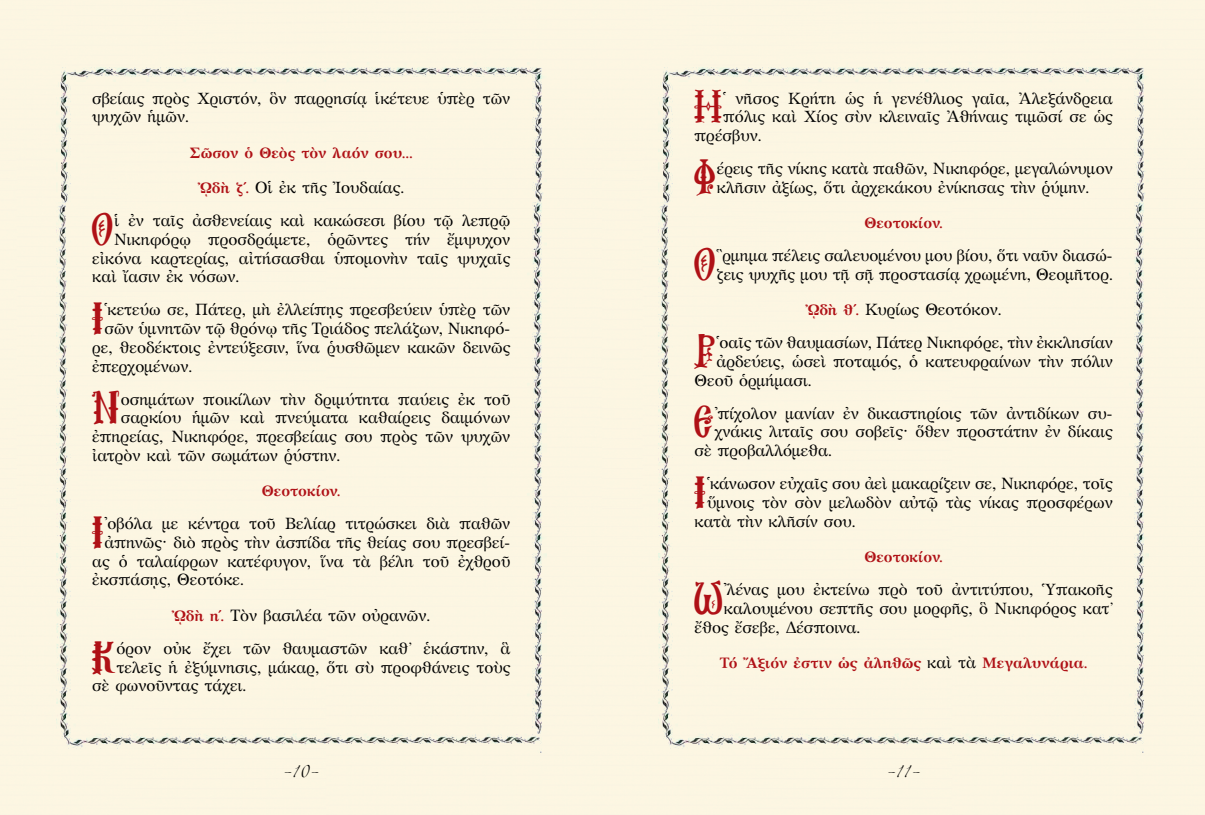
<style>
.page{position:relative;width:1205px;height:815px;background:#fff}
.page>*{position:absolute;margin:0;border:0;box-sizing:border-box;transform-origin:0 0}
.t1{font:43.12px "Mg Agia Sofia UC Normal";color:#af1116}
.t2{font:17.5px "CF Vivace";color:#000}
.t3{font:16.25px/18.8px "GFS Artemisia";color:#000}
.t4{font:700 15px "GFS Artemisia";color:#af1116}
.s1{font-weight:700;font-size:15px;color:#af1116}
.s2{font-weight:400;font-size:16.25px;color:#000}
</style>
<div class="page">
<div style="left:56px;top:63px;width:490px;height:689px;background:#fcf6e2"></div>
<div style="left:659px;top:63px;width:489px;height:689px;background:#fcf6e2"></div>
<p class="t3" style="left:92px;top:88px;width:420px">σβείαις πρὸς Χριστόν, ὃν παρρησίᾳ ἱκέτευε ὑπὲρ τῶν ψυχῶν ἡμῶν.</p>
<p class="t4" style="left:190px;top:140px;width:225px">Σῶσον ὁ Θεὸς τὸν λαόν σου...</p>
<p class="t3" style="left:198px;top:178px;width:208px"><span class="s1">ᾨδὴ ζ΄.</span> Οἱ ἐκ τῆς Ἰουδαίας.</p>
<h1 class="t1" style="left:92px;top:210px;width:24px">Ο</h1>
<p class="t3" style="left:114px;top:210px;width:398px">ἱ ἐν ταῖς ἀσθενείαις καὶ κακώσεσι βίου τῷ λεπρῷ</p>
<p class="t3" style="left:114px;top:229px;width:398px">Νικηφόρῳ προσδράμετε, ὁρῶντες τήν ἔμψυχον</p>
<p class="t3" style="left:92px;top:248px;width:420px">εἰκόνα καρτερίας, αἰτήσασθαι ὑπομονὴν ταῖς ψυχαῖς</p>
<p class="t3" style="left:92px;top:267px;width:149px">καὶ ἴασιν ἐκ νόσων.</p>
<h1 class="t1" style="left:92px;top:300px;width:14px">Ι</h1>
<p class="t3" style="left:105px;top:300px;width:407px">῾κετεύω σε, Πάτερ, μὴ ἐλλείπῃς πρεσβεύειν ὑπὲρ τῶν</p>
<p class="t3" style="left:105px;top:318px;width:407px">σῶν ὑμνητῶν τῷ θρόνῳ τῆς Τριάδος πελάζων, Νικηφό-</p>
<p class="t3" style="left:92px;top:337px;width:420px">ρε, θεοδέκτοις ἐντεύξεσιν, ἵνα ῥυσθῶμεν κακῶν δεινῶς</p>
<p class="t3" style="left:92px;top:356px;width:102px">ἐπερχομένων.</p>
<h1 class="t1" style="left:92px;top:389px;width:30px">Ν</h1>
<p class="t3" style="left:121px;top:389px;width:391px">οσημάτων ποικίλων τὴν δριμύτητα παύεις ἐκ τοῦ</p>
<p class="t3" style="left:121px;top:408px;width:391px">σαρκίου ἡμῶν καὶ πνεύματα καθαίρεις δαιμόνων</p>
<p class="t3" style="left:92px;top:426px;width:420px">ἐπηρείας, Νικηφόρε, πρεσβείαις σου πρὸς τῶν ψυχῶν</p>
<p class="t3" style="left:92px;top:445px;width:250px">ἰατρὸν καὶ τῶν σωμάτων ῥύστην.</p>
<p class="t4" style="left:262px;top:479px;width:80px">Θεοτοκίον.</p>
<h1 class="t1" style="left:92px;top:513px;width:14px">Ι</h1>
<p class="t3" style="left:105px;top:513px;width:407px">᾿οβόλα με κέντρα τοῦ Βελίαρ τιτρώσκει διὰ παθῶν</p>
<p class="t3" style="left:105px;top:532px;width:407px">ἀπηνῶς· διὸ πρὸς τὴν ἀσπίδα τῆς θείας σου πρεσβεί-</p>
<p class="t3" style="left:92px;top:551px;width:420px">ας ὁ ταλαίφρων κατέφυγον, ἵνα τὰ βέλη τοῦ ἐχθροῦ</p>
<p class="t3" style="left:92px;top:570px;width:153px">ἐκσπάσῃς, Θεοτόκε.</p>
<p class="t3" style="left:172px;top:605px;width:260px"><span class="s1">ᾨδὴ η΄.</span> Τὸν βασιλέα τῶν οὐρανῶν.</p>
<h1 class="t1" style="left:92px;top:638px;width:26px">Κ</h1>
<p class="t3" style="left:117px;top:638px;width:395px">όρον οὐκ ἔχει τῶν θαυμαστῶν καθ’ ἑκάστην, ἃ</p>
<p class="t3" style="left:117px;top:657px;width:395px">τελεῖς ἡ ἐξύμνησις, μάκαρ, ὅτι σὺ προφθάνεις τοὺς</p>
<p class="t3" style="left:92px;top:676px;width:156px">σὲ φωνοῦντας τάχει.</p>
<h1 class="t1" style="left:694px;top:88px;width:30px">Η</h1>
<p class="t3" style="left:723px;top:88px;width:391px">῾ νῆσος Κρήτη ὡς ἡ γενέθλιος γαῖα, Ἀλεξάνδρεια</p>
<p class="t3" style="left:723px;top:107px;width:391px">πόλις καὶ Χίος σὺν κλειναῖς Ἀθήναις τιμῶσί σε ὡς</p>
<p class="t3" style="left:694px;top:125px;width:69px">πρέσβυν.</p>
<h1 class="t1" style="left:694px;top:158px;width:24px">Φ</h1>
<p class="t3" style="left:717px;top:158px;width:397px">έρεις τῆς νίκης κατὰ παθῶν, Νικηφόρε, μεγαλώνυμον κλῆσιν ἀξίως, ὅτι ἀρχεκάκου ἐνίκησας τὴν ῥύμην.</p>
<p class="t4" style="left:864px;top:211px;width:80px">Θεοτοκίον.</p>
<h1 class="t1" style="left:694px;top:245px;width:24px">Ο</h1>
<p class="t3" style="left:716px;top:245px;width:398px">῝ρμημα πέλεις σαλευομένου μου βίου, ὅτι ναῦν διασώ&shy;ζεις ψυχῆς μου τῇ σῇ προστασίᾳ χρωμένη, Θεομῆτορ.</p>
<p class="t3" style="left:806px;top:300px;width:197px"><span class="s1">ᾨδὴ θ΄.</span> Κυρίως Θεοτόκον.</p>
<h1 class="t1" style="left:694px;top:333px;width:23px">Ρ</h1>
<p class="t3" style="left:716px;top:333px;width:398px">῾οαῖς τῶν θαυμασίων, Πάτερ Νικηφόρε, τὴν ἐκκλησίαν</p>
<p class="t3" style="left:716px;top:351px;width:398px">ἀρδεύεις, ὡσεὶ ποταμός, ὁ κατευφραίνων τὴν πόλιν</p>
<p class="t3" style="left:694px;top:370px;width:118px">Θεοῦ ὁρμήμασι.</p>
<h1 class="t1" style="left:694px;top:403px;width:22px">Ε</h1>
<p class="t3" style="left:715px;top:403px;width:399px">᾿πίχολον μανίαν ἐν δικαστηρίοις τῶν ἀντιδίκων συ-</p>
<p class="t3" style="left:715px;top:422px;width:399px">χνάκις λιταῖς σου σοβεῖς· ὅθεν προστάτην ἐν δίκαις</p>
<p class="t3" style="left:694px;top:441px;width:139px">σὲ προβαλλόμεθα.</p>
<h1 class="t1" style="left:694px;top:473px;width:14px">Ι</h1>
<p class="t3" style="left:707px;top:473px;width:407px">῾κάνωσον εὐχαῖς σου ἀεὶ μακαρίζειν σε, Νικηφόρε, τοῖς</p>
<p class="t3" style="left:707px;top:492px;width:407px">ὕμνοις τὸν σὸν μελωδὸν αὐτῷ τὰς νίκας προσφέρων</p>
<p class="t3" style="left:694px;top:511px;width:163px">κατὰ τὴν κλῆσίν σου.</p>
<p class="t4" style="left:864px;top:544px;width:80px">Θεοτοκίον.</p>
<h1 class="t1" style="left:694px;top:579px;width:31px">Ω</h1>
<p class="t3" style="left:724px;top:579px;width:390px">᾿λένας μου ἐκτείνω πρὸ τοῦ ἀντιτύπου, Ὑπακοῆς</p>
<p class="t3" style="left:724px;top:598px;width:390px">καλουμένου σεπτῆς σου μορφῆς, ὃ Νικηφόρος κατ’</p>
<p class="t3" style="left:694px;top:617px;width:167px">ἔθος ἔσεβε, Δέσποινα.</p>
<p class="t4" style="left:720px;top:650px;width:369px">Τό Ἄξιόν ἐστιν ὡς ἀληθῶς <span class="s2">καὶ τὰ</span> Μεγαλυνάρια.</p>
<p class="t2" style="left:284px;top:761px;width:36px">-10-</p>
<p class="t2" style="left:888px;top:761px;width:34px">-11-</p>
</div>
